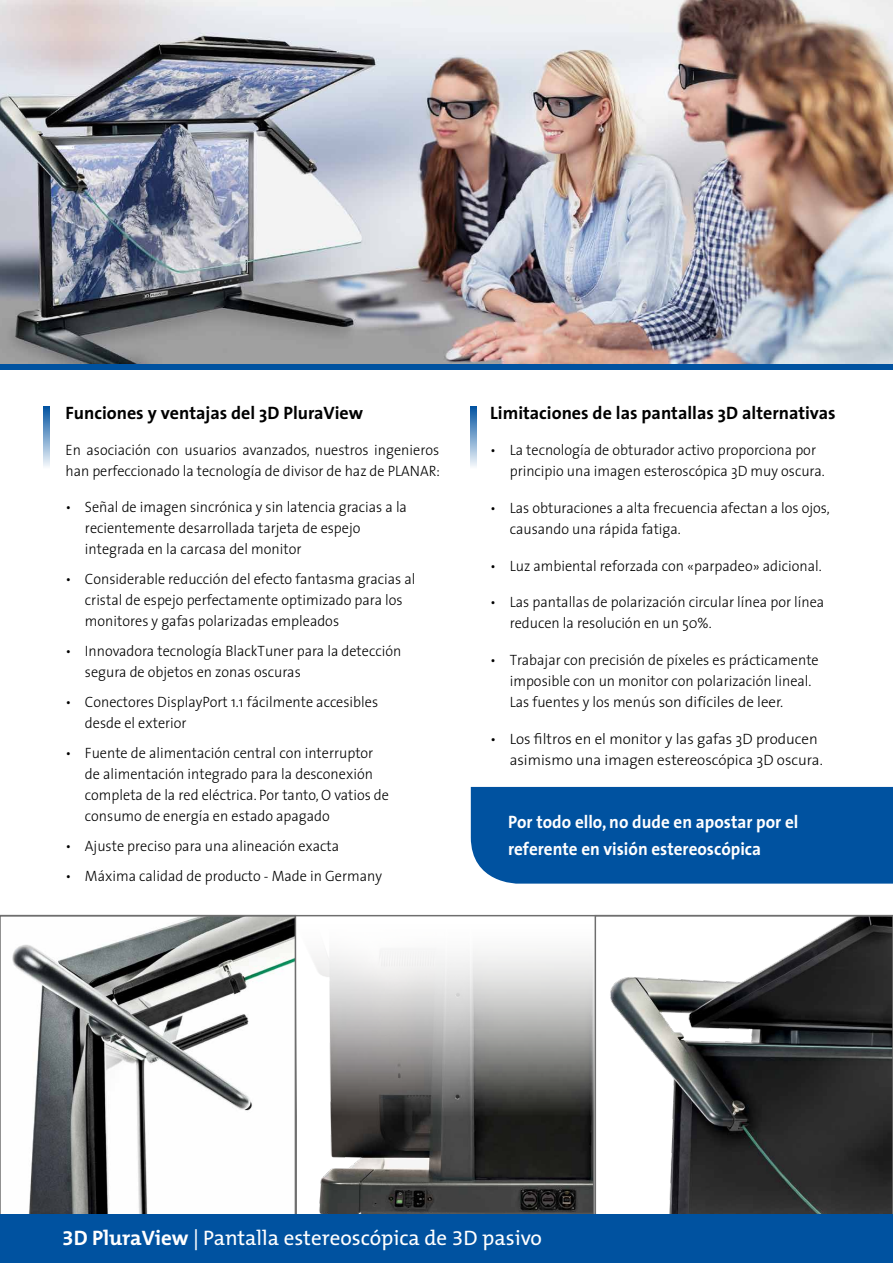
<style>
.page{position:relative;width:893px;height:1263px;background:#fff}
.page>*{position:absolute;margin:0;border:0;box-sizing:border-box;transform-origin:0 0}
.t1{font:21px "The Mix B5 Plain";color:#fff}
.t2{font:18px "The Sans 7 Bold Plain";color:#000}
.t3{font:18px/27px "The Sans 7 Bold Plain";color:#fff;scale:.95 1}
.t4{font:300 15px/21px "The Sans 3";color:#000;scale:.95 1}
.t5{font:300 15px/21px "The Sans 3";color:#000}
.s1{font-family:"The Mix B7";font-weight:700}
</style>
<div class="page">
<img style="left:12px;top:918px;width:281px;height:296px">
<div style="left:0;top:915px;width:296px;height:327px;border:2px solid #6e6e6e"></div>
<img style="left:610px;top:918px;width:280px;height:296px">
<div style="left:595px;top:915px;width:298px;height:322px;border:2px solid #6e6e6e"></div>
<img style="left:313px;top:951px;width:279px;height:263px">
<div style="left:295px;top:918px;width:300px;height:303px;border:2px solid #6e6e6e"></div>
<svg style="left:44px;top:406px;width:5px;height:61px"></svg>
<img style="left:0;top:0;width:893px;height:365px">
<div style="left:0;top:365px;width:893px;height:5px;background:#0052a0"></div>
<hr style="left:0;top:915px;width:893px;height:1px;background:#6e6e6e">
<div style="left:0;top:1214px;width:893px;height:49px;background:#0052a0"></div>
<svg style="left:471px;top:406px;width:5px;height:61px"></svg>
<div style="left:471px;top:787px;width:422px;height:97px;background:#0052a0"></div>
<p class="t2" style="left:65px;top:398px;width:299px">Funciones y ventajas del 3D PluraView</p>
<p class="t4" style="left:65px;top:439px;width:396px">En asociación con usuarios avanzados, nuestros ingenieros han perfeccionado la tecnología de divisor de haz de PLANAR:</p>
<p class="t4" style="left:85px;top:496px;width:340px;text-indent:-19px">• Señal de imagen sincrónica y sin latencia gracias a la recientemente desarrollada tarjeta de espejo integrada en la carcasa del monitor</p>
<p class="t4" style="left:85px;top:568px;width:349px;text-indent:-19px">• Considerable reducción del efecto fantasma gracias al cristal de espejo perfectamente optimizado para los monitores y gafas polarizadas empleados</p>
<p class="t4" style="left:85px;top:640px;width:334px;text-indent:-19px">• Innovadora tecnología BlackTuner para la detección segura de objetos en zonas oscuras</p>
<p class="t4" style="left:85px;top:691px;width:310px;text-indent:-19px">• Conectores DisplayPort 1.1 fácilmente accesibles desde el exterior</p>
<p class="t4" style="left:85px;top:742px;width:322px;text-indent:-19px">• Fuente de alimentación central con interruptor de alimentación integrado para la desconexión completa de la red eléctrica. Por tanto, O vatios de consumo de energía en estado apagado</p>
<p class="t4" style="left:65px;top:835px;width:290px">• Ajuste preciso para una alineación exacta</p>
<p class="t4" style="left:65px;top:865px;width:335px">• Máxima calidad de producto - Made in Germany</p>
<p class="t2" style="left:490px;top:398px;width:347px">Limitaciones de las pantallas 3D alternativas</p>
<p class="t4" style="left:510px;top:439px;width:333px;text-indent:-19px">• La tecnología de obturador activo proporciona por principio una imagen esteroscópica 3D muy oscura.</p>
<p class="t4" style="left:510px;top:497px;width:338px;text-indent:-19px">• Las obturaciones a alta frecuencia afectan a los ojos, causando una rápida fatiga.</p>
<p class="t4" style="left:490px;top:555px;width:350px">• Luz ambiental reforzada con «parpadeo» adicional.</p>
<p class="t4" style="left:510px;top:591px;width:333px;text-indent:-19px">• Las pantallas de polarización circular línea por línea reducen la resolución en un 50%.</p>
<p class="t4" style="left:510px;top:649px;width:327px;text-indent:-19px">• Trabajar con precisión de píxeles es prácticamente imposible con un monitor con polarización lineal.<br>Las fuentes y los menús son difíciles de leer.</p>
<p class="t5" style="left:510px;top:728px;width:315px;text-indent:-20px">• Los filtros en el monitor y las gafas 3D producen asimismo una imagen estereoscópica 3D oscura.</p>
<p class="t3" style="left:508px;top:808px;width:307px">Por todo ello, no dude en apostar por el referente en visión estereoscópica</p>
<h1 class="t1" style="left:62px;top:1227px;width:481px"><span class="s1">3D PluraView</span> | Pantalla estereoscópica de 3D pasivo</h1>
</div>
